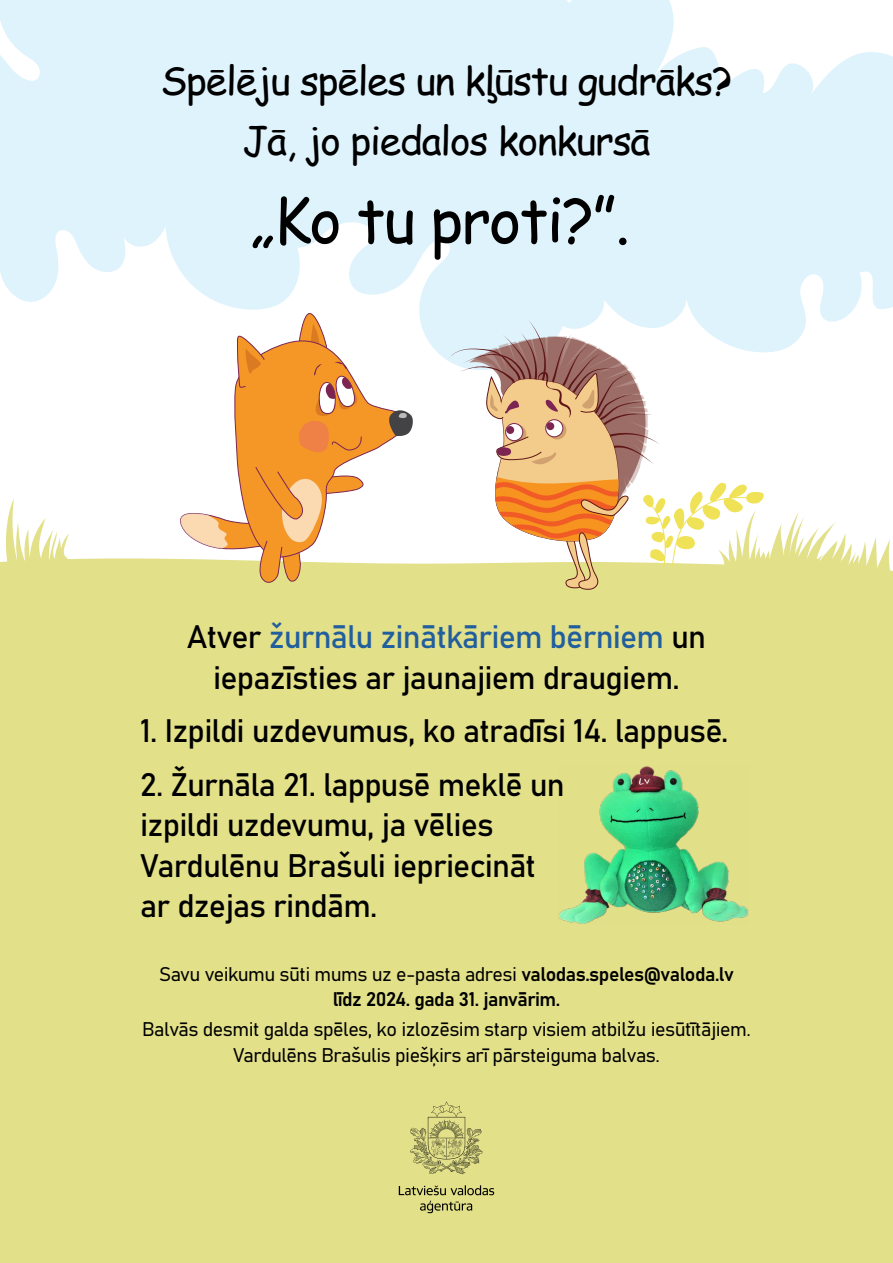
<style>
.page{position:relative;width:893px;height:1263px;background:#fff}
.page>*{position:absolute;margin:0;border:0;box-sizing:border-box;transform-origin:0 0}
.t1{font:61.5px "Comic Sans MS";letter-spacing:-.03em;color:#000}
.t2{font:39px/60px "Comic Sans MS";letter-spacing:-.03em;color:#000;text-align:center}
.t3{font:32.1px/40.5px "Bahnschrift";letter-spacing:-.025em;color:#000;text-align:center}
.t4{font:19.5px/25.5px "Bahnschrift";letter-spacing:-.025em;color:#000;text-align:center}
.s1{color:#215e9e}
</style>
<div class="page">
<svg style="left:419px;top:0;width:474px;height:361px;fill:#dff3fd"></svg>
<svg style="left:0;top:0;width:585px;height:311px;background:#e2f4fd"></svg>
<div style="left:0;top:558px;width:893px;height:705px;background:#e2e089"></div>
<svg style="left:4px;top:498px;width:65px;height:69px"></svg>
<svg style="left:180px;top:313px;width:234px;height:275px"></svg>
<svg style="left:449px;top:320px;width:444px;height:270px"></svg>
<svg style="left:410px;top:1101px;width:73px;height:73px;background:#c5c377"></svg>
<svg style="left:399px;top:1185px;width:95px;height:28px;background:#bcba72"></svg>
<img style="left:559px;top:765px;width:189px;height:160px">
<h2 class="t2" style="left:160px;top:50px;width:574px">Spēlēju spēles un kļūstu gudrāks?<br>Jā, jo piedalos konkursā</h2>
<h1 class="t1" style="left:250px;top:175px;width:381px">„Ko tu proti?”.</h1>
<h3 class="t3" style="left:187px;top:614px;width:521px">Atver <span class="s1">žurnālu zinātkāriem bērniem</span> un iepazīsties ar jaunajiem draugiem.</h3>
<h3 class="t3" style="left:140px;top:708px;width:590px">1. Izpildi uzdevumus, ko atradīsi 14. lappusē.</h3>
<h3 class="t3" style="left:140px;top:762px;width:426px;text-align:left">2. Žurnāla 21. lappusē meklē un izpildi uzdevumu, ja vēlies<br>Vardulēnu Brašuli iepriecināt ar dzejas rindām.</h3>
<p class="t4" style="left:159px;top:960px;width:576px">Savu veikumu sūti mums uz e-pasta adresi valodas.speles@valoda.lv līdz 2024. gada 31. janvārim.</p>
<p class="t4" style="left:142px;top:1015px;width:610px">Balvās desmit galda spēles, ko izlozēsim starp visiem atbilžu iesūtītājiem.<br>Vardulēns Brašulis piešķirs arī pārsteiguma balvas.</p>
</div>
